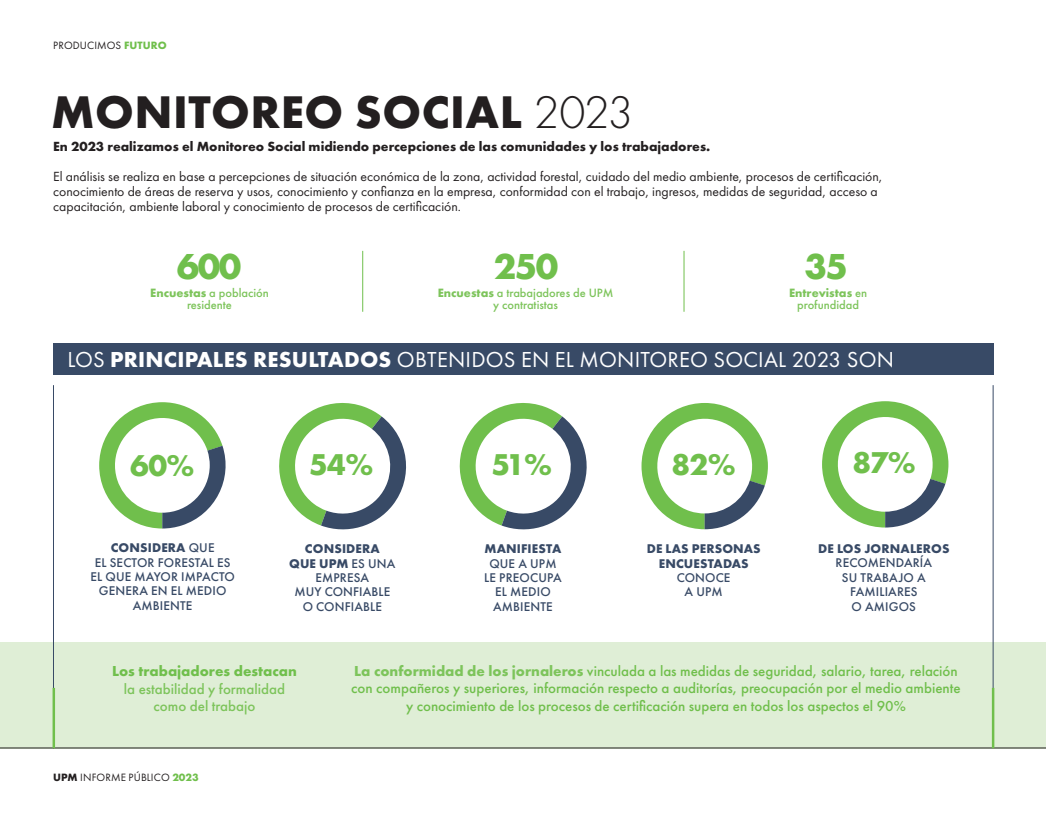
<style>
.page{position:relative;width:1046px;height:815px;background:#fff}
.page>*{position:absolute;margin:0;border:0;box-sizing:border-box;transform-origin:0 0}
.t1{font:700 47.5px "Futura PT";letter-spacing:.01em;color:#231f20}
.t2{font:700 37.5px "Futura PT";letter-spacing:-.04em;color:#70bf4c}
.t3{font:700 31.25px "Futura PT";letter-spacing:-.02em;color:#70bf4c}
.t4{font:22.5px "Futura PT";letter-spacing:.01em;color:#fff}
.t5{font:500 15px/17.5px "Futura PT";color:#70bf4c;text-align:center}
.t6{font:500 15px "Futura PT";color:#7dc45b}
.t7{font:700 15px "Futura PT";color:#70bf4c}
.t8{font:13.75px/15px "Futura PT";color:#231f20}
.t9{font:700 13.75px "Futura PT";color:#231f20}
.t10{font:500 13.12px/14.4px "Futura PT";letter-spacing:.01em;color:#384a66;text-align:center}
.t11{font:700 13.12px/14.4px "Futura PT";letter-spacing:.01em;color:#384a66;text-align:center}
.t12{font:500 12.5px/12.5px "Futura PT";color:#7dc45b;text-align:center}
.t13{font:11px "Futura PT";letter-spacing:.01em;color:#231f20}
.s1{font-weight:700;color:#70bf4c}
.s2{font-weight:300}
.s3{font-weight:700}
.s4{font-weight:500}
.s5{font-weight:700;color:#7dc45b}
</style>
<div class="page">
<div style="left:0;top:642px;width:1045px;height:106px;background:#dfeed6"></div>
<div style="left:53px;top:343px;width:940px;height:32px;background:#384a66"></div>
<hr style="left:992px;top:385px;width:1px;height:363px;background:#384a66">
<hr style="left:53px;top:385px;width:1px;height:363px;background:#384a66">
<hr style="left:0;top:748px;width:1045px;height:1px;background:#231f20">
<svg style="left:641px;top:403px;width:126px;height:126px"></svg>
<svg style="left:279px;top:403px;width:128px;height:127px"></svg>
<svg style="left:459px;top:403px;width:128px;height:127px"></svg>
<svg style="left:822px;top:401px;width:126px;height:127px"></svg>
<hr style="left:53px;top:688px;width:2px;height:60px;background:#70bf4c">
<hr style="left:991px;top:688px;width:3px;height:60px;background:#70bf4c">
<hr style="left:362px;top:251px;width:1px;height:61px;background:#70bf4c">
<hr style="left:683px;top:251px;width:1px;height:61px;background:#70bf4c">
<svg style="left:99px;top:402px;width:127px;height:126px"></svg>
<p class="t13" style="left:53px;top:39px;width:115px">PRODUCIMOS <span class="s1">FUTURO</span></p>
<p class="t1" style="left:51px;top:81px;width:583px">MONITOREO SOCIAL <span class="s2">2023</span></p>
<p class="t9" style="left:53px;top:137px;width:658px">En 2023 realizamos el Monitoreo Social midiendo percepciones de las comunidades y los trabajadores.</p>
<p class="t8" style="left:53px;top:168px;width:830px">El análisis se realiza en base a percepciones de situación económica de la zona, actividad forestal, cuidado del medio ambiente, procesos de certificación, conocimiento de áreas de reserva y usos, conocimiento y confianza en la empresa, conformidad con el trabajo, ingresos, medidas de seguridad, acceso a capacitación, ambiente laboral y conocimiento de procesos de certificación.</p>
<p class="t2" style="left:177px;top:243px;width:66px">600</p>
<p class="t2" style="left:493px;top:243px;width:66px">250</p>
<p class="t12" style="left:150px;top:286px;width:120px"><span class="s3">Encuestas</span> a población residente</p>
<p class="t12" style="left:437px;top:286px;width:177px"><span class="s3">Encuestas</span> a trabajadores de UPM</p>
<p class="t12" style="left:493px;top:299px;width:66px">y contratistas</p>
<p class="t2" style="left:804px;top:243px;width:45px">35</p>
<p class="t12" style="left:788px;top:286px;width:80px"><span class="s3">Entrevistas</span> en profundidad</p>
<p class="t4" style="left:67px;top:347px;width:827px">LOS <span class="s3">PRINCIPALES RESULTADOS</span> OBTENIDOS EN EL MONITOREO SOCIAL 2023 SON</p>
<p class="t3" style="left:130px;top:445px;width:66px">60%</p>
<p class="t11" style="left:111px;top:540px;width:105px">CONSIDERA <span class="s4">QUE</span></p>
<p class="t10" style="left:95px;top:555px;width:137px">EL SECTOR FORESTAL ES</p>
<p class="t10" style="left:90px;top:569px;width:146px">EL QUE MAYOR IMPACTO<br>GENERA EN EL MEDIO<br>AMBIENTE</p>
<p class="t3" style="left:309px;top:444px;width:66px">54%</p>
<p class="t11" style="left:305px;top:541px;width:76px">CONSIDERA</p>
<p class="t11" style="left:289px;top:556px;width:108px">QUE UPM <span class="s4">ES UNA</span></p>
<p class="t10" style="left:315px;top:570px;width:55px">EMPRESA</p>
<p class="t10" style="left:294px;top:585px;width:97px">MUY CONFIABLE</p>
<p class="t10" style="left:303px;top:599px;width:81px">O CONFIABLE</p>
<p class="t3" style="left:491px;top:444px;width:62px">51%</p>
<p class="t11" style="left:484px;top:541px;width:78px">MANIFIESTA</p>
<p class="t10" style="left:489px;top:556px;width:69px">QUE A UPM</p>
<p class="t10" style="left:484px;top:570px;width:79px">LE PREOCUPA</p>
<p class="t10" style="left:495px;top:585px;width:57px">EL MEDIO</p>
<p class="t10" style="left:493px;top:599px;width:61px">AMBIENTE</p>
<p class="t3" style="left:671px;top:444px;width:66px">82%</p>
<p class="t11" style="left:646px;top:541px;width:115px">DE LAS PERSONAS<br>ENCUESTADAS</p>
<p class="t10" style="left:676px;top:570px;width:55px">CONOCE</p>
<p class="t10" style="left:684px;top:585px;width:40px">A UPM</p>
<p class="t3" style="left:852px;top:442px;width:65px">87%</p>
<p class="t11" style="left:818px;top:541px;width:133px">DE LOS JORNALEROS<br><span class="s4">RECOMENDARÍA</span></p>
<p class="t10" style="left:841px;top:570px;width:85px">SU TRABAJO A</p>
<p class="t10" style="left:849px;top:585px;width:69px">FAMILIARES</p>
<p class="t10" style="left:851px;top:599px;width:66px">O AMIGOS</p>
<p class="t7" style="left:112px;top:661px;width:186px">Los trabajadores destacan</p>
<p class="t6" style="left:124px;top:680px;width:162px">la estabilidad y formalidad</p>
<p class="t6" style="left:153px;top:697px;width:103px">como del trabajo</p>
<p class="t13" style="left:53px;top:770px;width:147px"><span class="s3">UPM</span> INFORME PÚBLICO <span class="s1">2023</span></p>
<p class="t5" style="left:351px;top:662px;width:611px"><span class="s5">La conformidad de los jornaleros</span> vinculada a las medidas de seguridad, salario, tarea, relación con compañeros y superiores, información respecto a auditorías, preocupación por el medio ambiente y conocimiento de los procesos de certificación supera en todos los aspectos el 90%</p>
</div>
